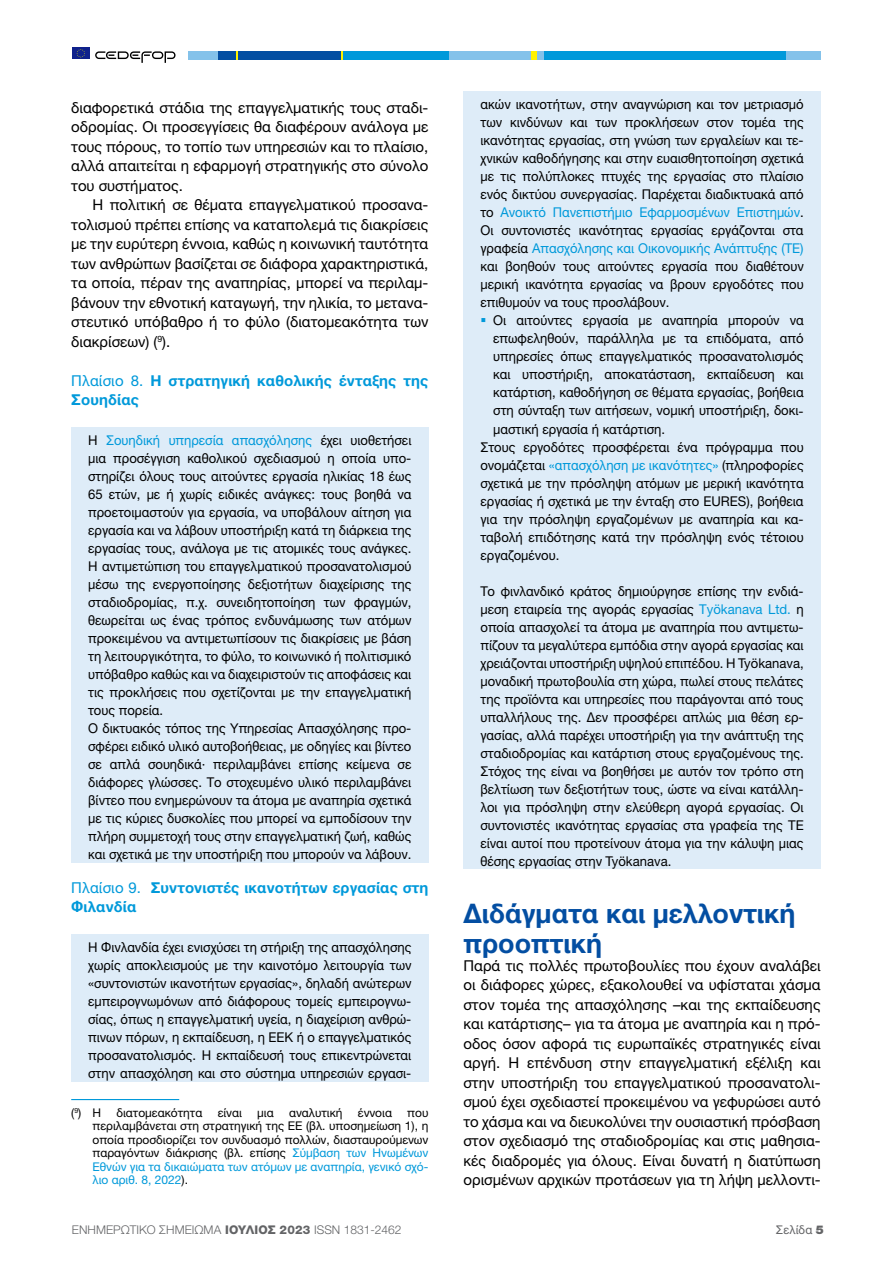
<style>
.page{position:relative;width:893px;height:1263px;background:#fff}
.page>*{position:absolute;margin:0;border:0;box-sizing:border-box;transform-origin:0 0}
.t1{font:700 27px/30px "Helvetica Neue LTW1 G";color:#034ea2}
.t2{font:15px/19.5px "Helvetica Neue LTW1 G";color:#000;text-align:justify}
.t3{font:700 15px/19.5px "Helvetica Neue LTW1 G";letter-spacing:.01em;color:#0099da}
.t4{font:13.5px/18px "Helvetica Neue LTW1 G";color:#000;text-align:justify}
.t5{font:13.5px "Helvetica Neue LTW1 G";color:#0099da}
.t6{font:12px/13.5px "Helvetica Neue LTW1 G";color:#000;text-align:justify}
.t7{font:300 12px "Helvetica Neue LTW1 G";color:#636466}
.t8{font:12px "Helvetica Neue LTW1 G";letter-spacing:.015em;color:#636466}
.s1{font-weight:400}
.s2{color:#0099da}
.s3{font-weight:800}
.s4{color:#000}
.s5{font-weight:900}
</style>
<div class="page">
<div style="left:188px;top:51px;width:31px;height:9px;background:#84c2ea"></div>
<div style="left:343px;top:51px;width:106px;height:9px;background:#0099da"></div>
<div style="left:449px;top:51px;width:82px;height:9px;background:#84c2ea"></div>
<div style="left:531px;top:51px;width:6px;height:9px;background:#fff200"></div>
<div style="left:543px;top:51px;width:243px;height:9px;background:#0099da"></div>
<div style="left:537px;top:51px;width:6px;height:9px;background:#84c2ea"></div>
<div style="left:219px;top:51px;width:18px;height:9px;background:#034ea2"></div>
<svg style="left:237px;top:51px;width:2px;height:9px"></svg>
<svg style="left:341px;top:51px;width:2px;height:9px"></svg>
<div style="left:239px;top:51px;width:102px;height:9px;background:#034ea2"></div>
<div style="left:786px;top:51px;width:35px;height:9px;background:#84c2ea"></div>
<div style="left:72px;top:48px;width:17px;height:11px;background:#0f218c"></div>
<svg style="left:77px;top:49px;width:8px;height:9px"></svg>
<svg style="left:95px;top:51px;width:81px;height:12px"></svg>
<div style="left:71px;top:427px;width:357px;height:291px;background:#deecf8"></div>
<div style="left:71px;top:715px;width:357px;height:147px;background:#deecf8"></div>
<div style="left:71px;top:934px;width:357px;height:147px;background:#deecf8"></div>
<hr style="left:71px;top:1099px;width:108px;height:1px;background:#0099da">
<div style="left:463px;top:91px;width:358px;height:220px;background:#deecf8"></div>
<div style="left:463px;top:307px;width:358px;height:130px;background:#deecf8"></div>
<div style="left:463px;top:433px;width:358px;height:130px;background:#deecf8"></div>
<div style="left:463px;top:559px;width:358px;height:22px;background:#deecf8"></div>
<div style="left:463px;top:577px;width:358px;height:292px;background:#deecf8"></div>
<p class="t2" style="left:71px;top:97px;width:359px">διαφορετικά στάδια της επαγγελματικής τους σταδι&shy;οδρομίας. Οι προσεγγίσεις θα διαφέρουν ανάλογα με τους πόρους, το τοπίο των υπηρεσιών και το πλαίσιο, αλλά απαιτείται η εφαρμογή στρατηγικής στο σύνολο του συστήματος.</p>
<p class="t2" style="left:71px;top:195px;width:359px;text-indent:21px">Η πολιτική σε θέματα επαγγελματικού προσανα&shy;τολισμού πρέπει επίσης να καταπολεμά τις διακρίσεις με την ευρύτερη έννοια, καθώς η κοινωνική ταυτότητα των ανθρώπων βασίζεται σε διάφορα χαρακτηριστικά, τα οποία, πέραν της αναπηρίας, μπορεί να περιλαμ&shy;βάνουν την εθνοτική καταγωγή, την ηλικία, το μετανα&shy;στευτικό υπόβαθρο ή το φύλο (διατομεακότητα των διακρίσεων) (<sup>9</sup>).</p>
<p class="t3" style="left:71px;top:370px;width:359px"><span class="s1">Πλαίσιο 8.</span> Η στρατηγική καθολικής ένταξης της<br>Σουηδίας</p>
<p class="t4" style="left:88px;top:431px;width:325px;text-align:left">Η <span class="s2">Σουηδική υπηρεσία απασχόλησης</span> έχει υιοθετήσει μια προσέγγιση καθολικού σχεδιασμού η οποία υπο&shy;στηρίζει όλους τους αιτούντες εργασία ηλικίας 18 έως 65 ετών, με ή χωρίς ειδικές ανάγκες: τους βοηθά να προετοιμαστούν για εργασία, να υποβάλουν αίτηση για εργασία και να λάβουν υποστήριξη κατά τη διάρκεια της εργασίας τους, ανάλογα με τις ατομικές τους ανάγκες.<br>Η αντιμετώπιση του επαγγελματικού προσανατολισμού μέσω της ενεργοποίησης δεξιοτήτων διαχείρισης της σταδιοδρομίας, π.χ. συνειδητοποίηση των φραγμών, θεωρείται ως ένας τρόπος ενδυνάμωσης των ατόμων προκειμένου να αντιμετωπίσουν τις διακρίσεις με βάση τη λειτουργικότητα, το φύλο, το κοινωνικό ή πολιτισμικό υπόβαθρο καθώς και να διαχειριστούν τις αποφάσεις και τις προκλήσεις που σχετίζονται με την επαγγελματική τους πορεία.<br>Ο δικτυακός τόπος της Υπηρεσίας Απασχόλησης προ&shy;σφέρει ειδικό υλικό αυτοβοήθειας, με οδηγίες και βίντεο σε απλά σουηδικά· περιλαμβάνει επίσης κείμενα σε διάφορες γλώσσες. Το στοχευμένο υλικό περιλαμβάνει βίντεο που ενημερώνουν τα άτομα με αναπηρία σχετικά με τις κύριες δυσκολίες που μπορεί να εμποδίσουν την πλήρη συμμετοχή τους στην επαγγελματική ζωή, καθώς και σχετικά με την υποστήριξη που μπορούν να λάβουν.</p>
<p class="t3" style="left:71px;top:877px;width:359px"><span class="s1">Πλαίσιο 9.</span> Συντονιστές ικανοτήτων εργασίας στη<br>Φιλανδία</p>
<p class="t4" style="left:88px;top:938px;width:325px">Η Φινλανδία έχει ενισχύσει τη στήριξη της απασχόλησης χωρίς αποκλεισμούς με την καινοτόμο λειτουργία των «συντονιστών ικανοτήτων εργασίας», δηλαδή ανώτερων εμπειρογνωμόνων από διάφορους τομείς εμπειρογνω&shy;σίας, όπως η επαγγελματική υγεία, η διαχείριση ανθρώ&shy;πινων πόρων, η εκπαίδευση, η ΕΕΚ ή ο επαγγελματικός προσανατολισμός. Η εκπαίδευσή τους επικεντρώνεται στην απασχόληση και στο σύστημα υπηρεσιών εργασι-</p>
<p class="t6" style="left:71px;top:1105px;width:31px">(<sup>9</sup>) Η</p>
<p class="t6" style="left:116px;top:1105px;width:88px">διατομεακότητα</p>
<p class="t6" style="left:218px;top:1105px;width:26px">είναι</p>
<p class="t6" style="left:257px;top:1105px;width:18px">μια</p>
<p class="t6" style="left:289px;top:1105px;width:55px">αναλυτική</p>
<p class="t6" style="left:358px;top:1105px;width:36px">έννοια</p>
<p class="t6" style="left:92px;top:1105px;width:337px;text-indent:315px">που περιλαμβάνεται στη στρατηγική της ΕΕ (βλ. υποσημείωση 1), η οποία προσδιορίζει τον συνδυασμό πολλών, διασταυρούμενων παραγόντων διάκρισης (βλ. επίσης <span class="s2">Σύμβαση των Ηνωμένων Εθνών για τα δικαιώματα των ατόμων με αναπηρία, γενικό σχό&shy;λιο αριθ. 8, 2022</span>).</p>
<p class="t7" style="left:72px;top:1223px;width:331px">ΕΝΗΜΕΡΩΤΙΚΟ ΣΗΜΕΙΩΜΑ <span class="s3">ΙΟΥΛΙΟΣ 2023</span> ISSN 1831-2462</p>
<p class="t4" style="left:480px;top:96px;width:325px">ακών ικανοτήτων, στην αναγνώριση και τον μετριασμό των κινδύνων και των προκλήσεων στον τομέα της ικανότητας εργασίας, στη γνώση των εργαλείων και τε&shy;χνικών καθοδήγησης και στην ευαισθητοποίηση σχετικά με τις πολύπλοκες πτυχές της εργασίας στο πλαίσιο ενός δικτύου συνεργασίας. Παρέχεται διαδικτυακά από το <span class="s2">Ανοικτό Πανεπιστήμιο Εφαρμοσμένων Επιστημών</span>.<br>Οι συντονιστές ικανότητας εργασίας εργάζονται στα γραφεία <span class="s2">Απασχόλησης και Οικονομικής Ανάπτυξης (TE) </span>και βοηθούν τους αιτούντες εργασία που διαθέτουν μερική ικανότητα εργασίας να βρουν εργοδότες που επιθυμούν να τους προσλάβουν.</p>
<p class="t4" style="left:493px;top:312px;width:312px">Οι αιτούντες εργασία με αναπηρία μπορούν να</p>
<p class="t4" style="left:493px;top:330px;width:312px">επωφεληθούν, παράλληλα με τα επιδόματα, από</p>
<p class="t4" style="left:493px;top:348px;width:312px">υπηρεσίες όπως επαγγελματικός προσανατολισμός</p>
<p class="t4" style="left:493px;top:366px;width:312px">και υποστήριξη, αποκατάσταση, εκπαίδευση και</p>
<p class="t4" style="left:493px;top:384px;width:312px">κατάρτιση, καθοδήγηση σε θέματα εργασίας, βοήθεια</p>
<p class="t4" style="left:493px;top:401px;width:312px">στη σύνταξη των αιτήσεων, νομική υποστήριξη, δοκι-</p>
<p class="t4" style="left:493px;top:420px;width:173px">μαστική εργασία ή κατάρτιση.</p>
<p class="t4" style="left:480px;top:438px;width:325px">Στους εργοδότες προσφέρεται ένα πρόγραμμα που</p>
<p class="t5" style="left:480px;top:456px;width:325px"><span class="s4">ονομάζεται</span> «απασχόληση με ικανότητες» <span class="s4">(πληροφορίες</span></p>
<p class="t4" style="left:480px;top:474px;width:325px">σχετικά με την πρόσληψη ατόμων με μερική ικανότητα</p>
<p class="t4" style="left:480px;top:492px;width:325px">εργασίας ή σχετικά με την ένταξη στο EURES), βοήθεια</p>
<p class="t4" style="left:480px;top:510px;width:325px">για την πρόσληψη εργαζομένων με αναπηρία και κα-</p>
<p class="t4" style="left:480px;top:528px;width:325px">ταβολή επιδότησης κατά την πρόσληψη ενός τέτοιου</p>
<p class="t4" style="left:480px;top:546px;width:80px">εργαζομένου.</p>
<p class="t4" style="left:480px;top:582px;width:325px">Το φινλανδικό κράτος δημιούργησε επίσης την ενδιά&shy;μεση εταιρεία της αγοράς εργασίας <span class="s2">Työkanava Ltd.</span> η οποία απασχολεί τα άτομα με αναπηρία που αντιμετω&shy;πίζουν τα μεγαλύτερα εμπόδια στην αγορά εργασίας και χρειάζονται υποστήριξη υψηλού επιπέδου. Η Työkanava, μοναδική πρωτοβουλία στη χώρα, πωλεί στους πελάτες της προϊόντα και υπηρεσίες που παράγονται από τους υπαλλήλους της. Δεν προσφέρει απλώς μια θέση ερ&shy;γασίας, αλλά παρέχει υποστήριξη για την ανάπτυξη της σταδιοδρομίας και κατάρτιση στους εργαζομένους της.<br>Στόχος της είναι να βοηθήσει με αυτόν τον τρόπο στη βελτίωση των δεξιοτήτων τους, ώστε να είναι κατάλλη&shy;λοι για πρόσληψη στην ελεύθερη αγορά εργασίας. Οι συντονιστές ικανότητας εργασίας στα γραφεία της ΤΕ είναι αυτοί που προτείνουν άτομα για την κάλυψη μιας θέσης εργασίας στην Työkanava.</p>
<h1 class="t1" style="left:463px;top:898px;width:334px">Διδάγματα και μελλοντική προοπτική</h1>
<p class="t2" style="left:463px;top:955px;width:359px">Παρά τις πολλές πρωτοβουλίες που έχουν αναλάβει οι διάφορες χώρες, εξακολουθεί να υφίσταται χάσμα στον τομέα της απασχόλησης –και της εκπαίδευσης και κατάρτισης– για τα άτομα με αναπηρία και η πρό&shy;οδος όσον αφορά τις ευρωπαϊκές στρατηγικές είναι αργή. Η επένδυση στην επαγγελματική εξέλιξη και στην υποστήριξη του επαγγελματικού προσανατολι&shy;σμού έχει σχεδιαστεί προκειμένου να γεφυρώσει αυτό το χάσμα και να διευκολύνει την ουσιαστική πρόσβαση στον σχεδιασμό της σταδιοδρομίας και στις μαθησια&shy;κές διαδρομές για όλους. Είναι δυνατή η διατύπωση ορισμένων αρχικών προτάσεων για τη λήψη μελλοντι-</p>
<p class="t8" style="left:776px;top:1223px;width:50px">Σελίδα <span class="s5">5</span></p>
</div>
